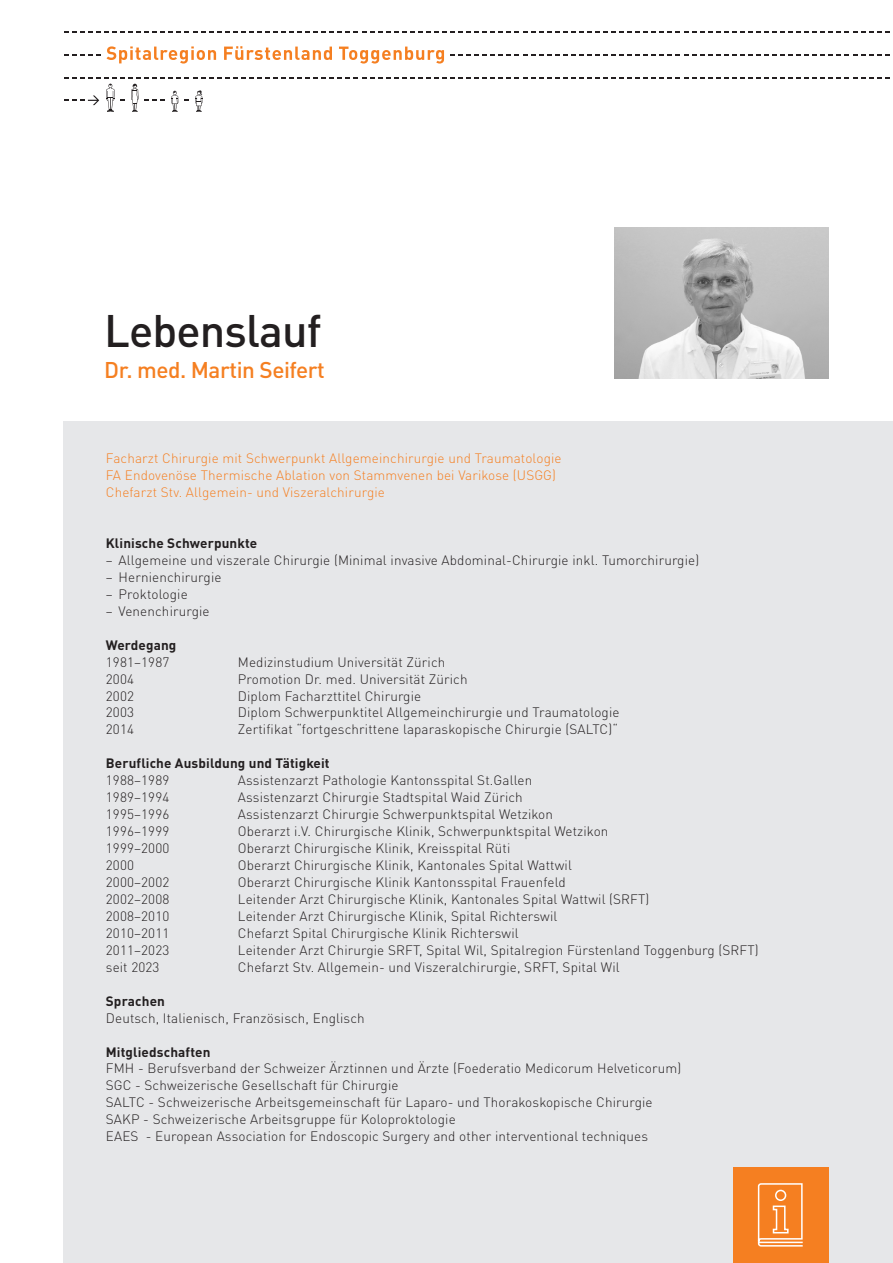
<style>
.page{position:relative;width:893px;height:1263px;background:#fff}
.page>*{position:absolute;margin:0;border:0;box-sizing:border-box;transform-origin:0 0}
.t1{font:500 45px "DINOT";letter-spacing:-.02em;color:#231f20}
.t2{font:500 22.5px "DINOT";letter-spacing:-.02em;color:#f57f21}
.Mengensatz{font:300 13.5px "DINOT";letter-spacing:.01em;color:#231f20}
.Mengensatz-2{font:300 13.5px/17px "DINOT";letter-spacing:.01em;color:#f57f21}
.Übertitel{font:700 13.5px "DINOT";letter-spacing:.01em;color:#231f20}
.Mengensatz-3{font:700 13.5px "DINOT";letter-spacing:.01em;color:#231f20}
</style>
<div class="page">
<svg style="left:64px;top:54px;width:37px;height:2px"></svg>
<svg style="left:107px;top:46px;width:109px;height:18px"></svg>
<svg style="left:224px;top:46px;width:108px;height:14px"></svg>
<svg style="left:339px;top:47px;width:105px;height:17px"></svg>
<svg style="left:106px;top:84px;width:19px;height:28px"></svg>
<svg style="left:131px;top:84px;width:34px;height:28px"></svg>
<svg style="left:171px;top:91px;width:7px;height:21px"></svg>
<svg style="left:195px;top:90px;width:7px;height:22px"></svg>
<svg style="left:64px;top:96px;width:35px;height:9px"></svg>
<svg style="left:64px;top:32px;width:826px;height:1px"></svg>
<svg style="left:450px;top:54px;width:440px;height:2px"></svg>
<svg style="left:64px;top:77px;width:826px;height:1px"></svg>
<div style="left:64px;top:421px;width:829px;height:842px;background:#e6e7e9"></div>
<div style="left:733px;top:1167px;width:96px;height:96px;background:#f57f21"></div>
<svg style="left:757px;top:1183px;width:46px;height:64px"></svg>
<img style="left:615px;top:228px;width:213px;height:150px">
<p class="t1" style="left:104px;top:302px;width:219px">Lebenslauf</p>
<p class="t2" style="left:104px;top:356px;width:222px">Dr. med. Martin Seifert</p>
<p class="Mengensatz-2" style="left:106px;top:450px;width:457px">Facharzt Chirurgie mit Schwerpunkt Allgemeinchirurgie und Traumatologie<br>FA Endovenöse Thermische Ablation von Stammvenen bei Varikose (USGG)</p>
<p class="Mengensatz-2" style="left:106px;top:484px;width:281px">Chefarzt Stv. Allgemein- und Viszeralchirurgie</p>
<p class="Übertitel" style="left:106px;top:534px;width:153px">Klinische Schwerpunkte</p>
<p class="Mengensatz" style="left:106px;top:552px;width:595px">– Allgemeine und viszerale Chirurgie (Minimal invasive Abdominal-Chirurgie inkl. Tumorchirurgie)</p>
<p class="Mengensatz" style="left:106px;top:569px;width:117px">– Hernienchirurgie</p>
<p class="Mengensatz" style="left:106px;top:586px;width:83px">– Proktologie</p>
<p class="Mengensatz" style="left:106px;top:603px;width:105px">– Venenchirurgie</p>
<p class="Übertitel" style="left:106px;top:636px;width:72px">Werdegang</p>
<p class="Mengensatz" style="left:106px;top:653px;width:65px">1981–1987</p>
<p class="Mengensatz" style="left:238px;top:653px;width:209px">Medizinstudium Universität Zürich</p>
<p class="Mengensatz" style="left:106px;top:670px;width:30px">2004</p>
<p class="Mengensatz" style="left:238px;top:670px;width:231px">Promotion Dr. med. Universität Zürich</p>
<p class="Mengensatz" style="left:106px;top:687px;width:30px">2002</p>
<p class="Mengensatz" style="left:238px;top:687px;width:185px">Diplom Facharzttitel Chirurgie</p>
<p class="Mengensatz" style="left:106px;top:704px;width:30px">2003</p>
<p class="Mengensatz" style="left:238px;top:704px;width:383px">Diplom Schwerpunktitel Allgemeinchirurgie und Traumatologie</p>
<p class="Mengensatz" style="left:106px;top:721px;width:30px">2014</p>
<p class="Mengensatz" style="left:238px;top:721px;width:382px">Zertifikat “fortgeschrittene laparaskopische Chirurgie (SALTC)“</p>
<p class="Übertitel" style="left:106px;top:755px;width:225px">Berufliche Ausbildung und Tätigkeit</p>
<p class="Mengensatz" style="left:106px;top:772px;width:65px">1988–1989</p>
<p class="Mengensatz" style="left:238px;top:772px;width:296px">Assistenzarzt Pathologie Kantonsspital St.Gallen</p>
<p class="Mengensatz" style="left:106px;top:789px;width:65px">1989–1994</p>
<p class="Mengensatz" style="left:238px;top:789px;width:286px">Assistenzarzt Chirurgie Stadtspital Waid Zürich</p>
<p class="Mengensatz" style="left:106px;top:806px;width:65px">1995–1996</p>
<p class="Mengensatz" style="left:238px;top:806px;width:317px">Assistenzarzt Chirurgie Schwerpunktspital Wetzikon</p>
<p class="Mengensatz" style="left:106px;top:823px;width:65px">1996–1999</p>
<p class="Mengensatz" style="left:238px;top:823px;width:372px">Oberarzt i.V. Chirurgische Klinik, Schwerpunktspital Wetzikon</p>
<p class="Mengensatz" style="left:106px;top:840px;width:65px">1999–2000</p>
<p class="Mengensatz" style="left:238px;top:840px;width:274px">Oberarzt Chirurgische Klinik, Kreisspital Rüti</p>
<p class="Mengensatz" style="left:106px;top:857px;width:30px">2000</p>
<p class="Mengensatz" style="left:238px;top:857px;width:335px">Oberarzt Chirurgische Klinik, Kantonales Spital Wattwil</p>
<p class="Mengensatz" style="left:106px;top:874px;width:65px">2000–2002</p>
<p class="Mengensatz" style="left:238px;top:874px;width:329px">Oberarzt Chirurgische Klinik Kantonsspital Frauenfeld</p>
<p class="Mengensatz" style="left:106px;top:891px;width:65px">2002–2008</p>
<p class="Mengensatz" style="left:238px;top:891px;width:413px">Leitender Arzt Chirurgische Klinik, Kantonales Spital Wattwil (SRFT)</p>
<p class="Mengensatz" style="left:106px;top:908px;width:65px">2008–2010</p>
<p class="Mengensatz" style="left:238px;top:908px;width:321px">Leitender Arzt Chirurgische Klinik, Spital Richterswil</p>
<p class="Mengensatz" style="left:106px;top:925px;width:65px">2010–2011</p>
<p class="Mengensatz" style="left:238px;top:925px;width:282px">Chefarzt Spital Chirurgische Klinik Richterswil</p>
<p class="Mengensatz" style="left:106px;top:942px;width:65px">2011–2023</p>
<p class="Mengensatz" style="left:238px;top:942px;width:522px">Leitender Arzt Chirurgie SRFT, Spital Wil, Spitalregion Fürstenland Toggenburg (SRFT)</p>
<p class="Mengensatz" style="left:106px;top:958px;width:55px">seit 2023</p>
<p class="Mengensatz" style="left:238px;top:958px;width:383px">Chefarzt Stv. Allgemein- und Viszeralchirurgie, SRFT, Spital Wil</p>
<p class="Mengensatz-3" style="left:106px;top:992px;width:61px">Sprachen</p>
<p class="Mengensatz" style="left:106px;top:1009px;width:260px">Deutsch, Italienisch, Französisch, Englisch</p>
<p class="Mengensatz-3" style="left:106px;top:1043px;width:106px">Mitgliedschaften</p>
<p class="Mengensatz" style="left:106px;top:1060px;width:577px">FMH - Berufsverband der Schweizer Ärztinnen und Ärzte (Foederatio Medicorum Helveticorum)</p>
<p class="Mengensatz" style="left:106px;top:1077px;width:294px">SGC - Schweizerische Gesellschaft für Chirurgie</p>
<p class="Mengensatz" style="left:106px;top:1094px;width:548px">SALTC - Schweizerische Arbeitsgemeinschaft für Laparo- und Thorakoskopische Chirurgie</p>
<p class="Mengensatz" style="left:106px;top:1111px;width:351px">SAKP - Schweizerische Arbeitsgruppe für Koloproktologie</p>
<p class="Mengensatz" style="left:106px;top:1128px;width:544px">EAES - European Association for Endoscopic Surgery and other interventional techniques</p>
</div>
